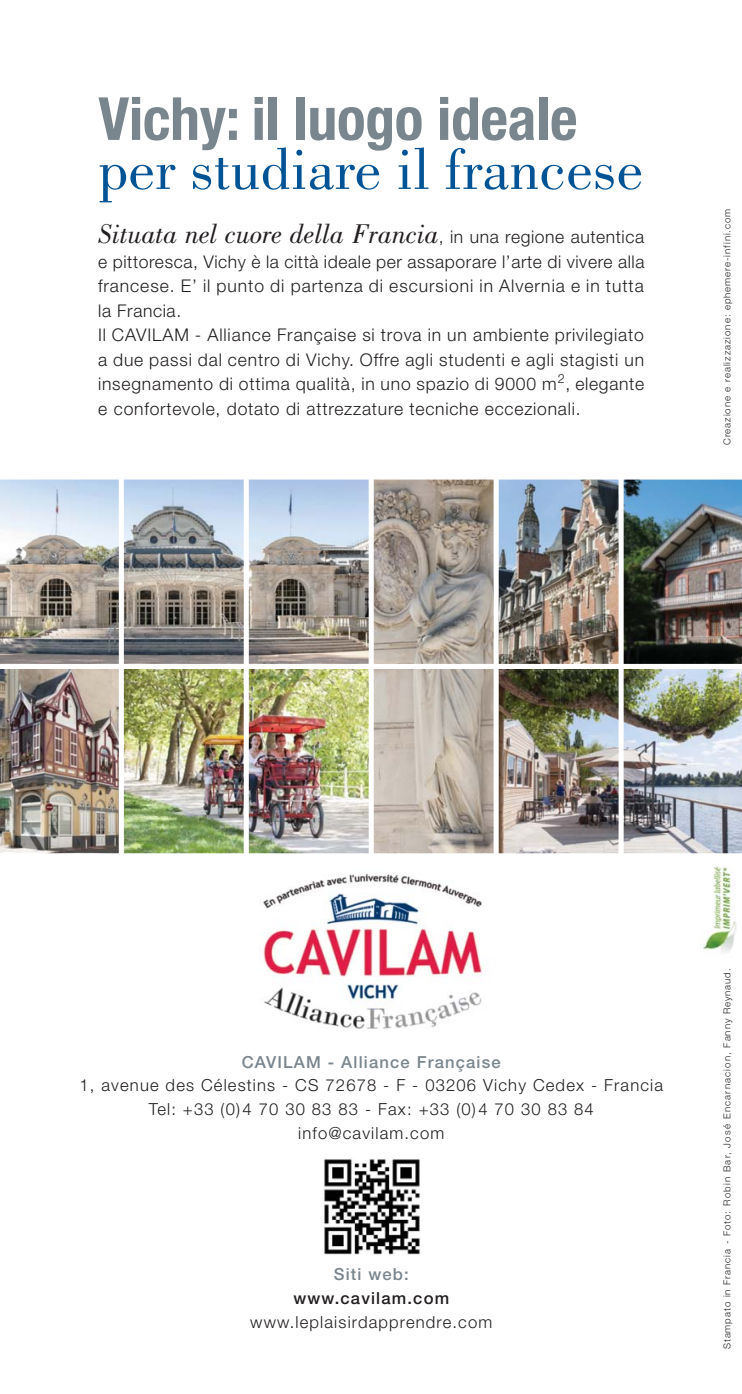
<style>
.page{position:relative;width:742px;height:1394px;background:#fff}
.page>*{position:absolute;margin:0;border:0;box-sizing:border-box;transform-origin:0 0}
.t1{font:59.5px "Bodoni";letter-spacing:.005em;color:#005496}
.t2{font:700 condensed 59.5px "Helvetica Neue";letter-spacing:-.005em;color:#7a868e}
.t3{font:italic 28px "Bodoni";color:#231f20}
.t4{font:300 17.5px/24.5px "Helvetica Neue";letter-spacing:.045em;color:#231f20}
.t5{font:300 16.62px/23.6px "Helvetica Neue";letter-spacing:.07em;color:#231f20;text-align:center}
.t6{font:500 16.62px "Helvetica Neue";letter-spacing:.07em;color:#7a868e}
.t7{font:500 16.62px "Helvetica Neue";letter-spacing:.07em;color:#231f20}
.t8{font:300 9.62px "Helvetica Neue";letter-spacing:.1em;color:#231f20}
.s1{font-family:"Helvetica Neue";font-weight:300;font-style:normal;font-size:17.5px}
</style>
<div class="page">
<img style="left:124px;top:669px;width:120px;height:184px">
<img style="left:498px;top:479px;width:120px;height:185px">
<img style="left:498px;top:669px;width:120px;height:184px">
<img style="left:623px;top:669px;width:119px;height:184px">
<img style="left:374px;top:479px;width:119px;height:185px">
<img style="left:0;top:669px;width:119px;height:184px">
<img style="left:0;top:479px;width:119px;height:185px">
<img style="left:124px;top:479px;width:120px;height:185px">
<img style="left:249px;top:479px;width:120px;height:185px">
<img style="left:374px;top:669px;width:119px;height:184px">
<img style="left:249px;top:669px;width:120px;height:184px">
<img style="left:623px;top:479px;width:119px;height:185px">
<img style="left:700px;top:866px;width:36px;height:87px">
<img style="left:262px;top:873px;width:221px;height:156px">
<img style="left:324px;top:1159px;width:97px;height:96px">
<h1 class="t2" style="left:98px;top:69px;width:481px">Vichy: il luogo ideale</h1>
<h1 class="t1" style="left:98px;top:136px;width:546px">per studiare il francese</h1>
<h2 class="t3" style="left:98px;top:218px;width:547px">Situata nel cuore della Francia<span class="s1">, in una regione autentica</span></h2>
<p class="t4" style="left:98px;top:249px;width:547px">e pittoresca, Vichy è la città ideale per assaporare l’arte di vivere alla francese. E’ il punto di partenza di escursioni in Alvernia e in tutta la Francia.<br>Il CAVILAM - Alliance Française si trova in un ambiente privilegiato a due passi dal centro di Vichy. Offre agli studenti e agli stagisti un insegnamento di ottima qualità, in uno spazio di 9000 m<sup>2</sup>, elegante e confortevole, dotato di attrezzature tecniche eccezionali.</p>
<p class="t8" style="left:721px;top:445px;width:238px;rotate:-90deg">Creazione e realizzazione: ephemere-infini.com</p>
<p class="t6" style="left:242px;top:1052px;width:260px">CAVILAM - Alliance Française</p>
<p class="t5" style="left:80px;top:1073px;width:585px">1, avenue des Célestins - CS 72678 - F - 03206 Vichy Cedex - Francia<br>Tel: +33 (0)4 70 30 83 83 - Fax: +33 (0)4 70 30 83 84 info@cavilam.com</p>
<p class="t6" style="left:334px;top:1264px;width:77px">Siti web:</p>
<p class="t7" style="left:293px;top:1288px;width:157px">www.cavilam.com</p>
<p class="t5" style="left:250px;top:1309px;width:243px">www.leplaisirdapprendre.com</p>
<p class="t8" style="left:721px;top:1349px;width:382px;rotate:-90deg">Stampato in Francia - Foto: Robin Bar, José Encarnacion, Fanny Reynaud.</p>
</div>
